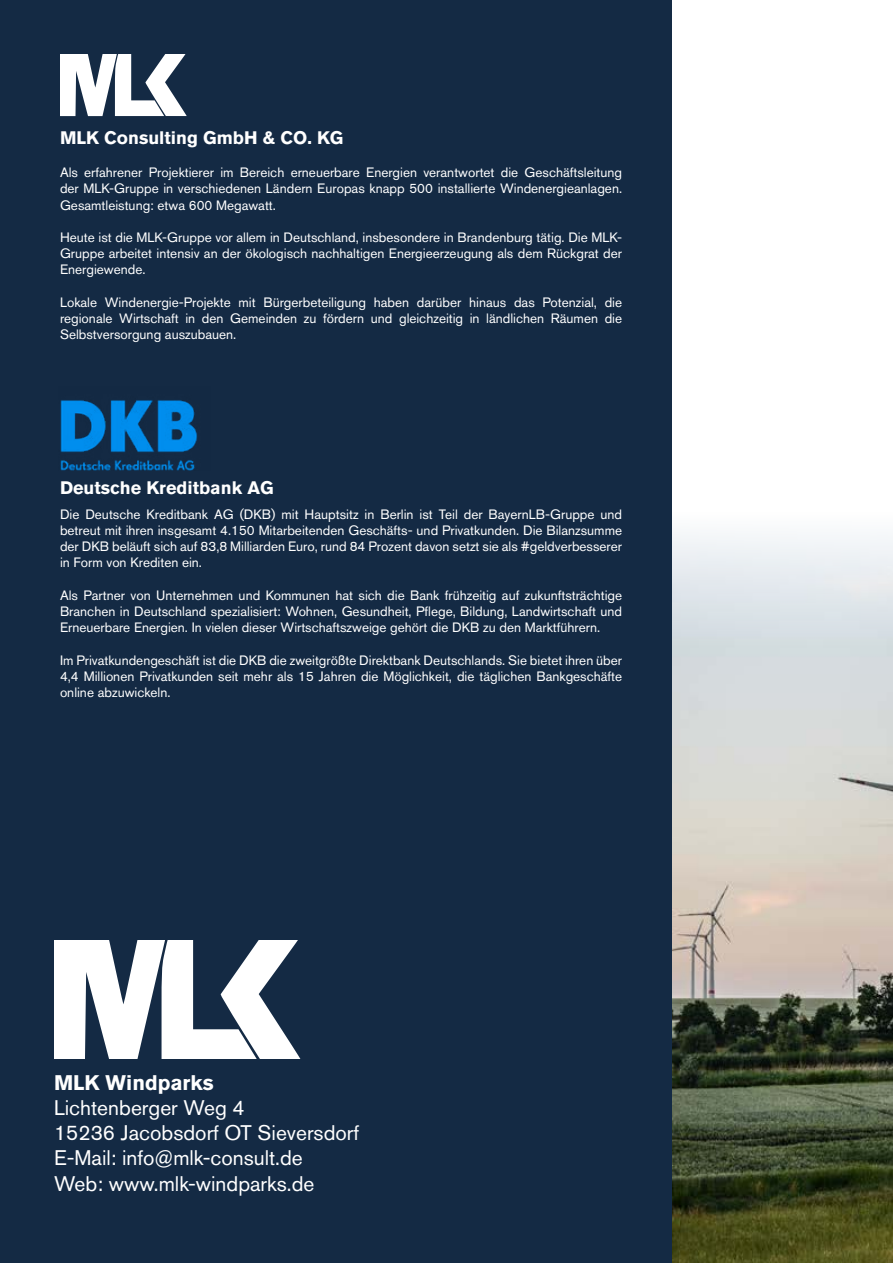
<style>
.page{position:relative;width:893px;height:1263px;background:#fff}
.page>*{position:absolute;margin:0;border:0;box-sizing:border-box;transform-origin:0 0}
.t1{font:21px/25.2px "Akzidenz Grotesk BQ";color:#fff}
.t2{font:700 21px "Akzidenz Grotesk BQ";color:#fff}
.t3{font:700 18px "Akzidenz Grotesk BQ";color:#fff}
.t4{font:13.5px/16.2px "Akzidenz Grotesk BQ";color:#fff;text-align:justify}
</style>
<div class="page">
<img style="left:672px;top:534px;width:221px;height:729px">
<div style="left:0;top:0;width:672px;height:1263px;background:#142a44"></div>
<svg style="left:54px;top:941px;width:246px;height:117px"></svg>
<img style="left:60px;top:400px;width:138px;height:71px">
<svg style="left:60px;top:54px;width:126px;height:62px"></svg>
<h2 class="t3" style="left:60px;top:128px;width:285px">MLK Consulting GmbH &amp; CO. KG</h2>
<p class="t4" style="left:60px;top:164px;width:564px">Als erfahrener Projektierer im Bereich erneuerbare Energien verantwortet die Geschäftsleitung der MLK-Gruppe in verschiedenen Ländern Europas knapp 500 installierte Windenergieanlagen.<br>Gesamtleistung: etwa 600 Megawatt.</p>
<p class="t4" style="left:60px;top:229px;width:564px">Heute ist die MLK-Gruppe vor allem in Deutschland, insbesondere in Brandenburg tätig. Die MLK-Gruppe arbeitet intensiv an der ökologisch nachhaltigen Energieerzeugung als dem Rückgrat der Energiewende.</p>
<p class="t4" style="left:60px;top:294px;width:564px">Lokale Windenergie-Projekte mit Bürgerbeteiligung haben darüber hinaus das Potenzial, die regionale Wirtschaft in den Gemeinden zu fördern und gleichzeitig in ländlichen Räumen die Selbstversorgung auszubauen.</p>
<h2 class="t3" style="left:60px;top:477px;width:215px">Deutsche Kreditbank AG</h2>
<p class="t4" style="left:60px;top:506px;width:564px">Die Deutsche Kreditbank AG (DKB) mit Hauptsitz in Berlin ist Teil der BayernLB-Gruppe und betreut mit ihren insgesamt 4.150 Mitarbeitenden Geschäfts- und Privatkunden. Die Bilanzsumme der DKB beläuft sich auf 83,8 Milliarden Euro, rund 84 Prozent davon setzt sie als #geldverbesserer in Form von Krediten ein.</p>
<p class="t4" style="left:60px;top:587px;width:564px">Als Partner von Unternehmen und Kommunen hat sich die Bank frühzeitig auf zukunftsträchtige Branchen in Deutschland spezialisiert: Wohnen, Gesundheit, Pflege, Bildung, Landwirtschaft und Erneuerbare Energien. In vielen dieser Wirtschaftszweige gehört die DKB zu den Marktführern.</p>
<p class="t4" style="left:60px;top:652px;width:564px">Im Privatkundengeschäft ist die DKB die zweitgrößte Direktbank Deutschlands. Sie bietet ihren über 4,4 Millionen Privatkunden seit mehr als 15 Jahren die Möglichkeit, die täglichen Bankgeschäfte online abzuwickeln.</p>
<h1 class="t2" style="left:54px;top:1070px;width:161px">MLK Windparks</h1>
<h1 class="t1" style="left:54px;top:1095px;width:307px">Lichtenberger Weg 4<br>15236 Jacobsdorf OT Sieversdorf<br>E-Mail: info@mlk-consult.de<br>Web: www.mlk-windparks.de</h1>
</div>
